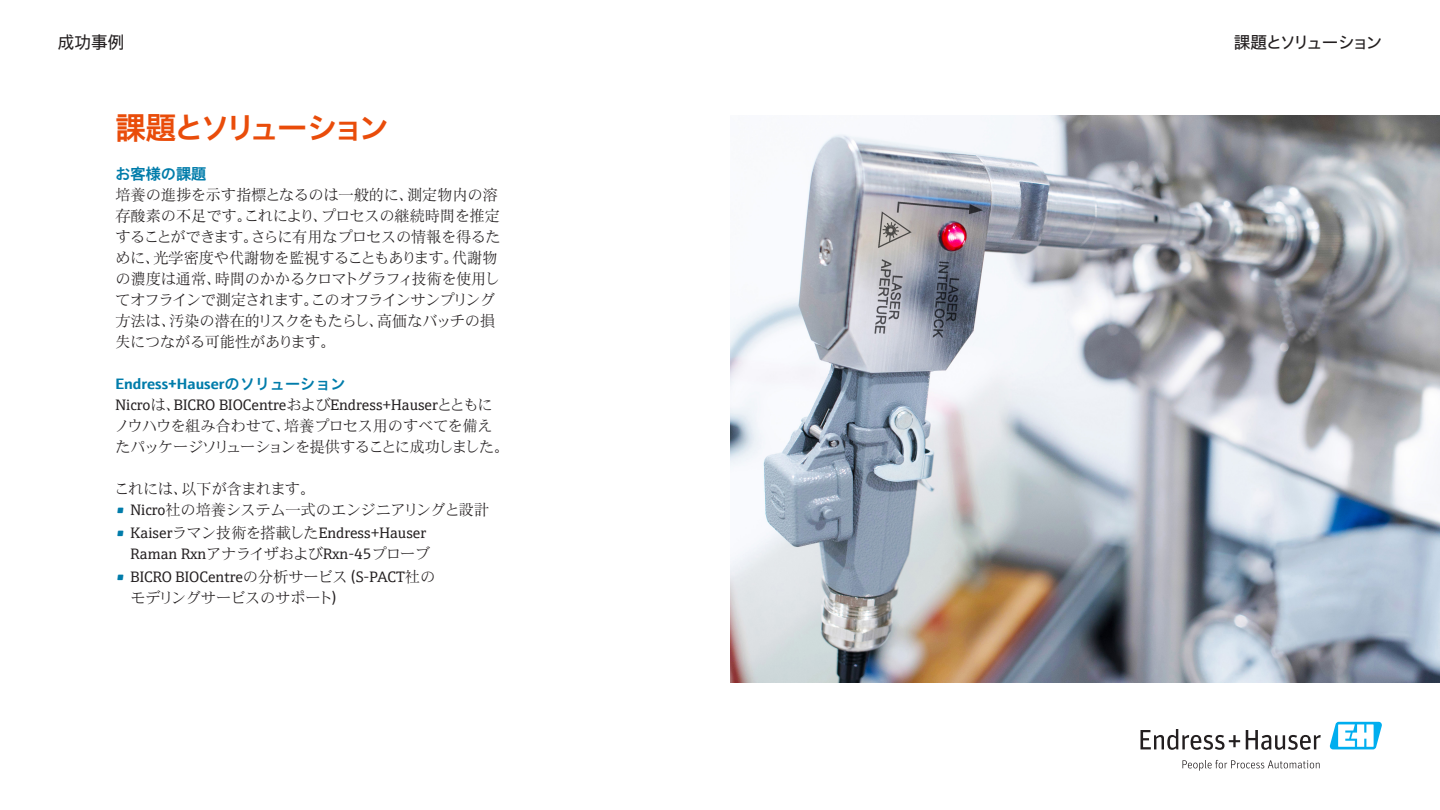
<style>
.page{position:relative;width:1440px;height:810px;background:#fff}
.page>*{position:absolute;margin:0;border:0;box-sizing:border-box;transform-origin:0 0}
.Headline{font:700 30.3px "E+H Sans JP";letter-spacing:-.135em;color:#e94c0a}
.Topic{font:16.65px "E+H Sans JP";letter-spacing:-.145em;color:#231f20}
.Topic-2{font:16.65px "E+H Sans JP";letter-spacing:-.07em;color:#231f20}
.Copy_default{font:15.15px/21px "E+H Serif JP";letter-spacing:-.01em;color:#231f20}
.Copy_default-2{font:700 15.15px "E+H Sans JP";color:#007caa}
.Copy_default-3{font:15.15px "E+H Serif JP";letter-spacing:-.035em;color:#231f20}
.s1{color:#007caa}
</style>
<div class="page">
<svg style="left:1141px;top:729px;width:99px;height:21px"></svg>
<svg style="left:1246px;top:730px;width:75px;height:20px"></svg>
<svg style="left:1182px;top:760px;width:138px;height:11px"></svg>
<svg style="left:1329px;top:722px;width:53px;height:27px"></svg>
<img style="left:730px;top:116px;width:710px;height:566px">
<p class="Topic-2" style="left:58px;top:32px;width:68px">成功事例</p>
<p class="Topic" style="left:1234px;top:32px;width:150px">課題とソリューション</p>
<p class="Headline" style="left:116px;top:110px;width:275px">課題とソリューション</p>
<p class="Copy_default-2" style="left:115px;top:164px;width:92px">お客様の課題</p>
<p class="Copy_default" style="left:115px;top:184px;width:387px">培養の進捗を示す指標となるのは一般的に、測定物内の溶存酸素の不足です。これにより、プロセスの継続時間を推定することができます。さらに有用なプロセスの情報を得るために、光学密度や代謝物を監視することもあります。代謝物の濃度は通常、時間のかかるクロマトグラフィ技術を使用してオフラインで測定されます。このオフラインサンプリング方法は、汚染の潜在的リスクをもたらし、高価なバッチの損失につながる可能性があります。</p>
<p class="Copy_default-2" style="left:115px;top:374px;width:232px">Endress+Hauserのソリューション</p>
<p class="Copy_default" style="left:114px;top:394px;width:396px">Nicroは、BICRO BIOCentreおよびEndress+Hauserとともにノウハウを組み合わせて、培養プロセス用のすべてを備えたパッケージソリューションを提供することに成功しました。</p>
<p class="Copy_default-3" style="left:114px;top:476px;width:202px">これには、以下が含まれます。</p>
<p class="Copy_default" style="left:116px;top:499px;width:374px"><span class="s1">•</span> Nicro社の培養システム一式のエンジニアリングと設計</p>
<p class="Copy_default" style="left:116px;top:522px;width:316px;text-align:right"><span class="s1">•</span> Kaiserラマン技術を搭載したEndress+Hauser<br>Raman RxnアナライザおよびRxn-45プローブ</p>
<p class="Copy_default" style="left:130px;top:567px;width:306px;text-indent:-14px"><span class="s1">•</span> BICRO BIOCentreの分析サービス（S-PACT社のモデリングサービスのサポート）</p>
</div>
